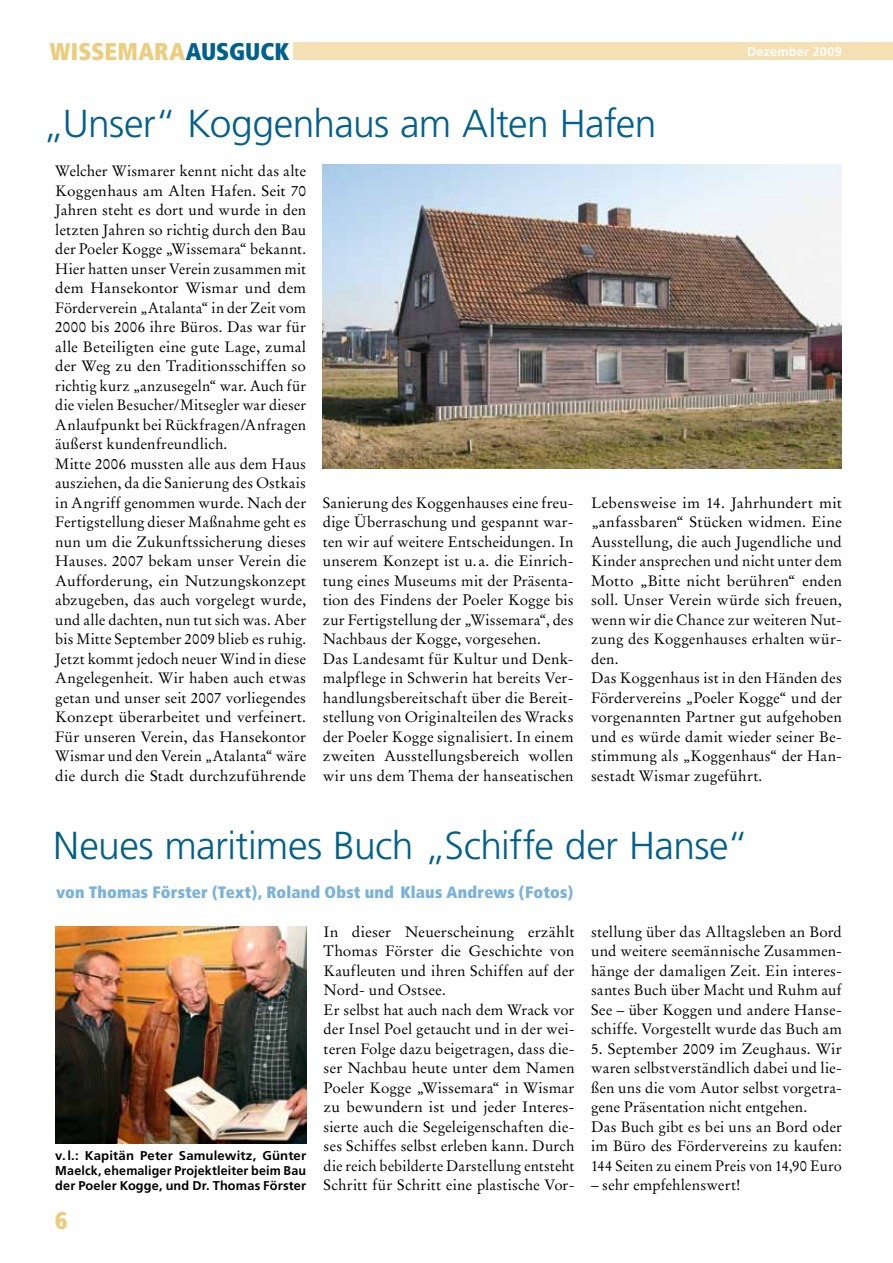
<style>
.page{position:relative;width:893px;height:1263px;background:#fff}
.page>*{position:absolute;margin:0;border:0;box-sizing:border-box;transform-origin:0 0}
.t1{font:300 39px "Frutiger";letter-spacing:-.015em;color:#00608e}
.t2{font:900 condensed 24.15px "Frutiger";letter-spacing:.005em;color:#eccc7d}
.t3{font:900 condensed 16.5px "Frutiger";letter-spacing:.01em;color:#79b2dc}
.t4{font:15px/19.5px "Stempel Garamond";letter-spacing:.005em;color:#000}
.t5{font:700 12.75px/15px "Frutiger";letter-spacing:.01em;color:#000;text-align:justify}
.t6{font:700 12.75px "Frutiger";letter-spacing:.015em;color:#fff}
.s1{color:#00608e}
</style>
<div class="page">
<div style="left:294px;top:43px;width:599px;height:17px;background:#f5e0b4"></div>
<img style="left:323px;top:164px;width:519px;height:305px">
<img style="left:55px;top:927px;width:251px;height:216px">
<h2 class="t2" style="left:50px;top:36px;width:241px">Wissemara<span class="s1">Ausguck</span></h2>
<h1 class="t1" style="left:43px;top:102px;width:615px">„Unser“ Koggenhaus am Alten Hafen</h1>
<p class="t6" style="left:747px;top:44px;width:96px">Dezember 2009</p>
<p class="t4" style="left:55px;top:161px;width:252px">Welcher Wismarer kennt nicht das alte Koggenhaus am Alten Hafen. Seit 70<br>Jahren steht es dort und wurde in den letzten Jahren so richtig durch den Bau der Poeler Kogge „Wissemara“ bekannt.<br>Hier hatten unser Verein zusammen mit dem Hansekontor Wismar und dem Förderverein „Atalanta“ in der Zeit vom 2000 bis 2006 ihre Büros. Das war für alle Beteiligten eine gute Lage, zumal der Weg zu den Traditionsschiffen so richtig kurz „anzusegeln“ war. Auch für die vielen Besucher/Mitsegler war dieser Anlaufpunkt bei Rückfragen/Anfragen äußerst kundenfreundlich.<br>Mitte 2006 mussten alle aus dem Haus ausziehen, da die Sanierung des Ostkais in Angriff genommen wurde. Nach der Fertigstellung dieser Maßnahme geht es nun um die Zukunftssicherung dieses Hauses. 2007 bekam unser Verein die Aufforderung, ein Nutzungskonzept abzugeben, das auch vorgelegt wurde, und alle dachten, nun tut sich was. Aber bis Mitte September 2009 blieb es ruhig.<br>Jetzt kommt jedoch neuer Wind in diese Angelegenheit. Wir haben auch etwas getan und unser seit 2007 vorliegendes Konzept überarbeitet und verfeinert.<br>Für unseren Verein, das Hansekontor Wismar und den Verein „Atalanta“ wäre die durch die Stadt durchzuführende</p>
<p class="t4" style="left:323px;top:493px;width:252px">Sanierung des Koggenhauses eine freu&shy;dige Überraschung und gespannt war&shy;ten wir auf weitere Entscheidungen. In unserem Konzept ist u. a. die Einrich&shy;tung eines Museums mit der Präsenta&shy;tion des Findens der Poeler Kogge bis zur Fertigstellung der „Wissemara“, des Nachbaus der Kogge, vorgesehen.<br>Das Landesamt für Kultur und Denk&shy;malpflege in Schwerin hat bereits Ver&shy;handlungsbereitschaft über die Bereit&shy;stellung von Originalteilen des Wracks der Poeler Kogge signalisiert. In einem zweiten Ausstellungsbereich wollen wir uns dem Thema der hanseatischen</p>
<p class="t4" style="left:591px;top:493px;width:252px">Lebensweise im 14. Jahrhundert mit „anfassbaren“ Stücken widmen. Eine Ausstellung, die auch Jugendliche und Kinder ansprechen und nicht unter dem Motto „Bitte nicht berühren“ enden soll. Unser Verein würde sich freuen, wenn wir die Chance zur weiteren Nut&shy;zung des Koggenhauses erhalten wür&shy;den.<br>Das Koggenhaus ist in den Händen des Fördervereins „Poeler Kogge“ und der vorgenannten Partner gut aufgehoben und es würde damit wieder seiner Be&shy;stimmung als „Koggenhaus“ der Han&shy;sestadt Wismar zugeführt.</p>
<h1 class="t1" style="left:53px;top:823px;width:697px">Neues maritimes Buch „Schiffe der Hanse“</h1>
<p class="t3" style="left:56px;top:882px;width:519px">von Thomas Förster (Text), Roland Obst und Klaus Andrews (Fotos)</p>
<p class="t4" style="left:324px;top:922px;width:252px">In dieser Neuerscheinung erzählt Thomas Förster die Geschichte von Kaufleuten und ihren Schiffen auf der Nord- und Ostsee.<br>Er selbst hat auch nach dem Wrack vor der Insel Poel getaucht und in der wei&shy;teren Folge dazu beigetragen, dass die&shy;ser Nachbau heute unter dem Namen Poeler Kogge „Wissemara“ in Wismar zu bewundern ist und jeder Interes&shy;sierte auch die Segeleigenschaften die&shy;ses Schiffes selbst erleben kann. Durch die reich bebilderte Darstellung entsteht Schritt für Schritt eine plastische Vor-</p>
<p class="t4" style="left:591px;top:922px;width:252px;text-align:justify">stellung über das Alltagsleben an Bord und weitere seemännische Zusammen&shy;hänge der damaligen Zeit. Ein interes&shy;santes Buch über Macht und Ruhm auf See – über Koggen und andere Hanse&shy;schiffe. Vorgestellt wurde das Buch am</p>
<p class="t4" style="left:591px;top:1039px;width:252px">5. September 2009 im Zeughaus. Wir waren selbstverständlich dabei und lie&shy;ßen uns die vom Autor selbst vorgetra&shy;gene Präsentation nicht entgehen.<br>Das Buch gibt es bei uns an Bord oder im Büro des Fördervereins zu kaufen:<br>144 Seiten zu einem Preis von 14,90 Euro</p>
<p class="t4" style="left:591px;top:1175px;width:151px">– sehr empfehlenswert!</p>
<p class="t5" style="left:55px;top:1148px;width:252px">v.l.: Kapitän Peter Samulewitz, Günter Maelck, ehemaliger Projektleiter beim Bau der Poeler Kogge, und Dr. Thomas Förster</p>
<h2 class="t2" style="left:55px;top:1205px;width:14px">6</h2>
</div>
